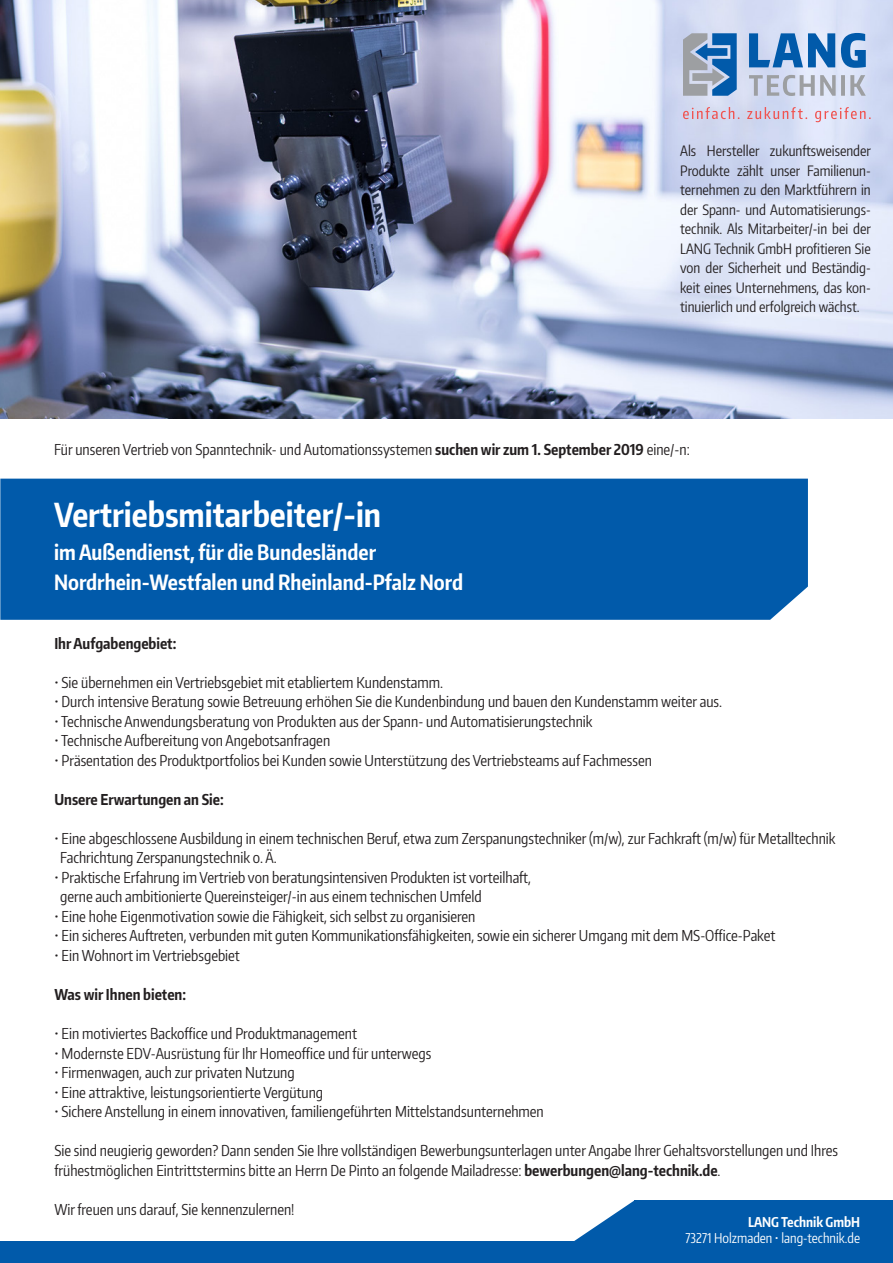
<style>
.page{position:relative;width:893px;height:1263px;background:#fff}
.page>*{position:absolute;margin:0;border:0;box-sizing:border-box;transform-origin:0 0}
.t1{font:700 33px "Encode Sans Compressed";color:#fff}
.t2{font:700 21px/30px "Encode Sans Compressed";color:#fff}
.t3{font:15px/19.5px "Encode Sans Compressed";color:#231f20}
.t4{font:700 15px "Encode Sans Compressed";color:#231f20}
.t5{font:14.25px/19.5px "Encode Sans Compressed";color:#231f20;text-align:justify}
.t6{font:13.5px "Encode Sans Compressed";color:#fff}
.t7{font:700 13.5px "Encode Sans Compressed";color:#fff}
.s1{font-weight:700}
</style>
<div class="page">
<div style="left:0;top:1242px;width:893px;height:21px;background:#015aaa"></div>
<div style="left:634px;top:1200px;width:259px;height:43px;background:#015aaa"></div>
<svg style="left:572px;top:1200px;width:62px;height:42px"></svg>
<div style="left:0;top:479px;width:808px;height:141px;background:#015aaa"></div>
<img style="left:0;top:0;width:893px;height:419px">
<svg style="left:749px;top:33px;width:117px;height:35px;background:#6095cb"></svg>
<svg style="left:749px;top:75px;width:117px;height:21px;background:#c0c4d2"></svg>
<svg style="left:683px;top:33px;width:54px;height:63px;background:#6e92b7"></svg>
<svg style="left:683px;top:107px;width:188px;height:15px;background:#d9c5d7"></svg>
<p class="t5" style="left:680px;top:141px;width:192px">Als Hersteller zukunftsweisender Produkte zählt unser Familienun&shy;ternehmen zu den Marktführern in der Spann- und Automatisierungs&shy;technik. Als Mitarbeiter/-in bei der LANG Technik GmbH profitieren Sie von der Sicherheit und Beständig&shy;keit eines Unternehmens, das kon&shy;tinuierlich und erfolgreich wächst.</p>
<p class="t3" style="left:54px;top:440px;width:637px">Für unseren Vertrieb von Spanntechnik- und Automationssystemen <span class="s1">suchen wir zum 1. September 2019</span> eine/-n:</p>
<h1 class="t1" style="left:54px;top:493px;width:329px">Vertriebsmitarbeiter/-in</h1>
<h2 class="t2" style="left:54px;top:537px;width:411px">im Außendienst, für die Bundesländer<br>Nordrhein-Westfalen und Rheinland-Pfalz Nord</h2>
<p class="t4" style="left:54px;top:633px;width:124px">Ihr Aufgabengebiet:</p>
<p class="t3" style="left:54px;top:672px;width:390px">• Sie übernehmen ein Vertriebsgebiet mit etabliertem Kundenstamm.</p>
<p class="t3" style="left:54px;top:692px;width:669px">• Durch intensive Beratung sowie Betreuung erhöhen Sie die Kundenbindung und bauen den Kundenstamm weiter aus.</p>
<p class="t3" style="left:54px;top:711px;width:540px">• Technische Anwendungsberatung von Produkten aus der Spann- und Automatisierungstechnik</p>
<p class="t3" style="left:54px;top:731px;width:277px">• Technische Aufbereitung von Angebotsanfragen</p>
<p class="t3" style="left:54px;top:750px;width:599px">• Präsentation des Produktportfolios bei Kunden sowie Unterstützung des Vertriebsteams auf Fachmessen</p>
<p class="t4" style="left:54px;top:789px;width:171px">Unsere Erwartungen an Sie:</p>
<p class="t3" style="left:60px;top:828px;width:777px;text-indent:-6px">• Eine abgeschlossene Ausbildung in einem technischen Beruf, etwa zum Zerspanungstechniker (m/w), zur Fachkraft (m/w) für Metalltechnik<br>Fachrichtung Zerspanungstechnik o. Ä.</p>
<p class="t3" style="left:60px;top:867px;width:472px;text-indent:-6px">• Praktische Erfahrung im Vertrieb von beratungsintensiven Produkten ist vorteilhaft, gerne auch ambitionierte Quereinsteiger/-in aus einem technischen Umfeld</p>
<p class="t3" style="left:54px;top:906px;width:423px">• Eine hohe Eigenmotivation sowie die Fähigkeit, sich selbst zu organisieren</p>
<p class="t3" style="left:54px;top:926px;width:722px">• Ein sicheres Auftreten, verbunden mit guten Kommunikationsfähigkeiten, sowie ein sicherer Umgang mit dem MS-Office-Paket</p>
<p class="t3" style="left:54px;top:945px;width:187px">• Ein Wohnort im Vertriebsgebiet</p>
<p class="t4" style="left:54px;top:984px;width:133px">Was wir Ihnen bieten:</p>
<p class="t3" style="left:54px;top:1023px;width:304px">• Ein motiviertes Backoffice und Produktmanagement</p>
<p class="t3" style="left:54px;top:1043px;width:379px">• Modernste EDV-Ausrüstung für Ihr Homeoffice und für unterwegs</p>
<p class="t3" style="left:54px;top:1062px;width:242px">• Firmenwagen, auch zur privaten Nutzung</p>
<p class="t3" style="left:54px;top:1082px;width:270px">• Eine attraktive, leistungsorientierte Vergütung</p>
<p class="t3" style="left:54px;top:1101px;width:491px">• Sichere Anstellung in einem innovativen, familiengeführten Mittelstandsunternehmen</p>
<p class="t3" style="left:54px;top:1140px;width:785px">Sie sind neugierig geworden? Dann senden Sie Ihre vollständigen Bewerbungsunterlagen unter Angabe Ihrer Gehaltsvorstellungen und Ihres frühestmöglichen Eintrittstermins bitte an Herrn De Pinto an folgende Mailadresse: <span class="s1">bewerbungen@lang-technik.de</span>.</p>
<p class="t3" style="left:54px;top:1199px;width:242px">Wir freuen uns darauf, Sie kennenzulernen!</p>
<p class="t7" style="left:748px;top:1213px;width:113px">LANG Technik GmbH</p>
<p class="t6" style="left:686px;top:1229px;width:176px">73271 Holzmaden • lang-technik.de</p>
</div>
